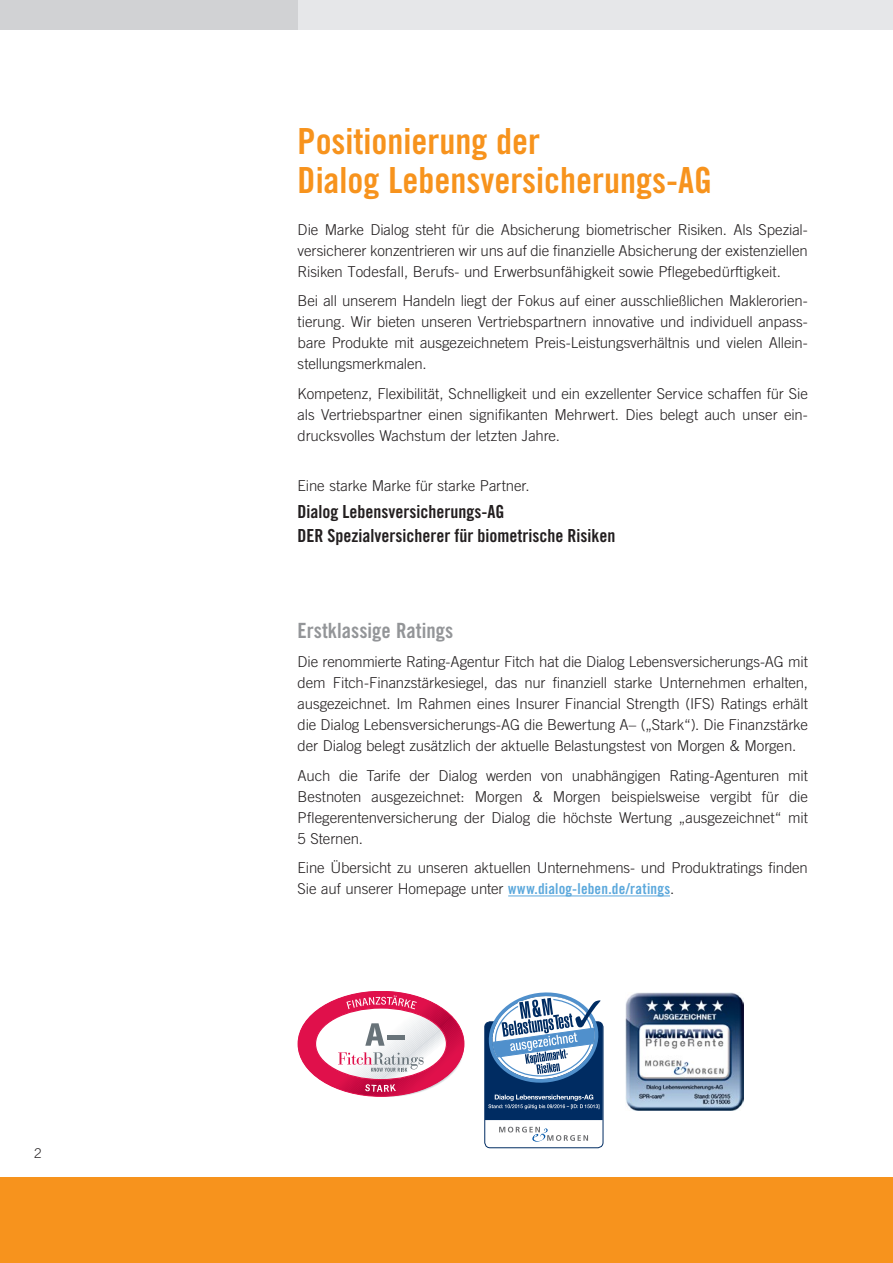
<style>
.page{position:relative;width:893px;height:1263px;background:#fff}
.page>*{position:absolute;margin:0;border:0;box-sizing:border-box;transform-origin:0 0}
.Head_1{font:36px/39px "Trade Gothic LT Std Bd Cn 20";color:#f7931d}
.Head_2{font:21px "Trade Gothic LT Std Bd Cn 20";color:#939598}
.bold{font:18px "Trade Gothic LT Std Bd Cn 20";color:#231f20}
.Fließtext{font:300 15px/21px "Trade Gothic LT Std";letter-spacing:-.005em;color:#231f20;text-align:justify}
.t1{font:300 13.5px "Trade Gothic LT Std";color:#231f20}
.s1{font-family:"Trade Gothic LT Std Bd Cn 20";font-weight:400;color:#5ba8dc}
</style>
<div class="page">
<div style="left:298px;top:0;width:595px;height:30px;background:#e6e7e9"></div>
<div style="left:0;top:0;width:298px;height:30px;background:#d1d2d4"></div>
<hr style="left:508px;top:895px;width:162px;height:1px;background:#5ba8dc">
<div style="left:0;top:1178px;width:893px;height:85px;background:#f7931d"></div>
<svg style="left:298px;top:991px;width:166px;height:105px"></svg>
<img style="left:625px;top:992px;width:119px;height:119px">
<div style="left:484px;top:1021px;width:119px;height:127px;border:1px solid #002c62;border-radius:5px"></div>
<svg style="left:499px;top:1127px;width:89px;height:15px"></svg>
<svg style="left:485px;top:992px;width:118px;height:128px"></svg>
<p class="t1" style="left:34px;top:1145px;width:9px">2</p>
<p class="Head_1" style="left:298px;top:121px;width:416px">Positionierung der<br>Dialog Lebensversicherungs-AG</p>
<p class="Fließtext" style="left:298px;top:219px;width:512px">Die Marke Dialog steht für die Absicherung biometrischer Risiken. Als Spezial&shy;versicherer konzentrieren wir uns auf die finanzielle Absicherung der existenziellen Risiken Todesfall, Berufs- und Erwerbsunfähigkeit sowie Pflegebedürftigkeit.</p>
<p class="Fließtext" style="left:298px;top:290px;width:512px">Bei all unserem Handeln liegt der Fokus auf einer ausschließlichen Maklerorien&shy;tierung. Wir bieten unseren Vertriebspartnern innovative und individuell anpass&shy;bare Produkte mit ausgezeichnetem Preis-Leistungsverhältnis und vielen Allein&shy;stellungsmerkmalen.</p>
<p class="Fließtext" style="left:298px;top:383px;width:512px">Kompetenz, Flexibilität, Schnelligkeit und ein exzellenter Service schaffen für Sie als Vertriebspartner einen signifikanten Mehrwert. Dies belegt auch unser ein&shy;drucksvolles Wachstum der letzten Jahre.</p>
<p class="Fließtext" style="left:298px;top:475px;width:233px">Eine starke Marke für starke Partner.</p>
<p class="bold" style="left:298px;top:500px;width:208px">Dialog Lebensversicherungs-AG</p>
<p class="bold" style="left:298px;top:524px;width:319px">DER Spezialversicherer für biometrische Risiken</p>
<p class="Head_2" style="left:298px;top:618px;width:157px">Erstklassige Ratings</p>
<p class="Fließtext" style="left:298px;top:651px;width:512px">Die renommierte Rating-Agentur Fitch hat die Dialog Lebensversicherungs-AG mit dem Fitch-Finanzstärkesiegel, das nur finanziell starke Unternehmen erhalten, ausgezeichnet. Im Rahmen eines Insurer Financial Strength (IFS) Ratings erhält die Dialog Lebensversicherungs-AG die Bewertung A– („Stark“). Die Finanzstärke der Dialog belegt zusätzlich der aktuelle Belastungstest von Morgen &amp; Morgen.</p>
<p class="Fließtext" style="left:298px;top:765px;width:512px">Auch die Tarife der Dialog werden von unabhängigen Rating-Agenturen mit Bestnoten ausgezeichnet: Morgen &amp; Morgen beispielsweise vergibt für die Pflegerentenversicherung der Dialog die höchste Wertung „ausgezeichnet“ mit 5 Sternen.</p>
<p class="Fließtext" style="left:298px;top:857px;width:512px">Eine Übersicht zu unseren aktuellen Unternehmens- und Produktratings finden<br>Sie auf unserer Homepage unter <span class="s1">www.dialog-leben.de/ratings</span>.</p>
</div>
